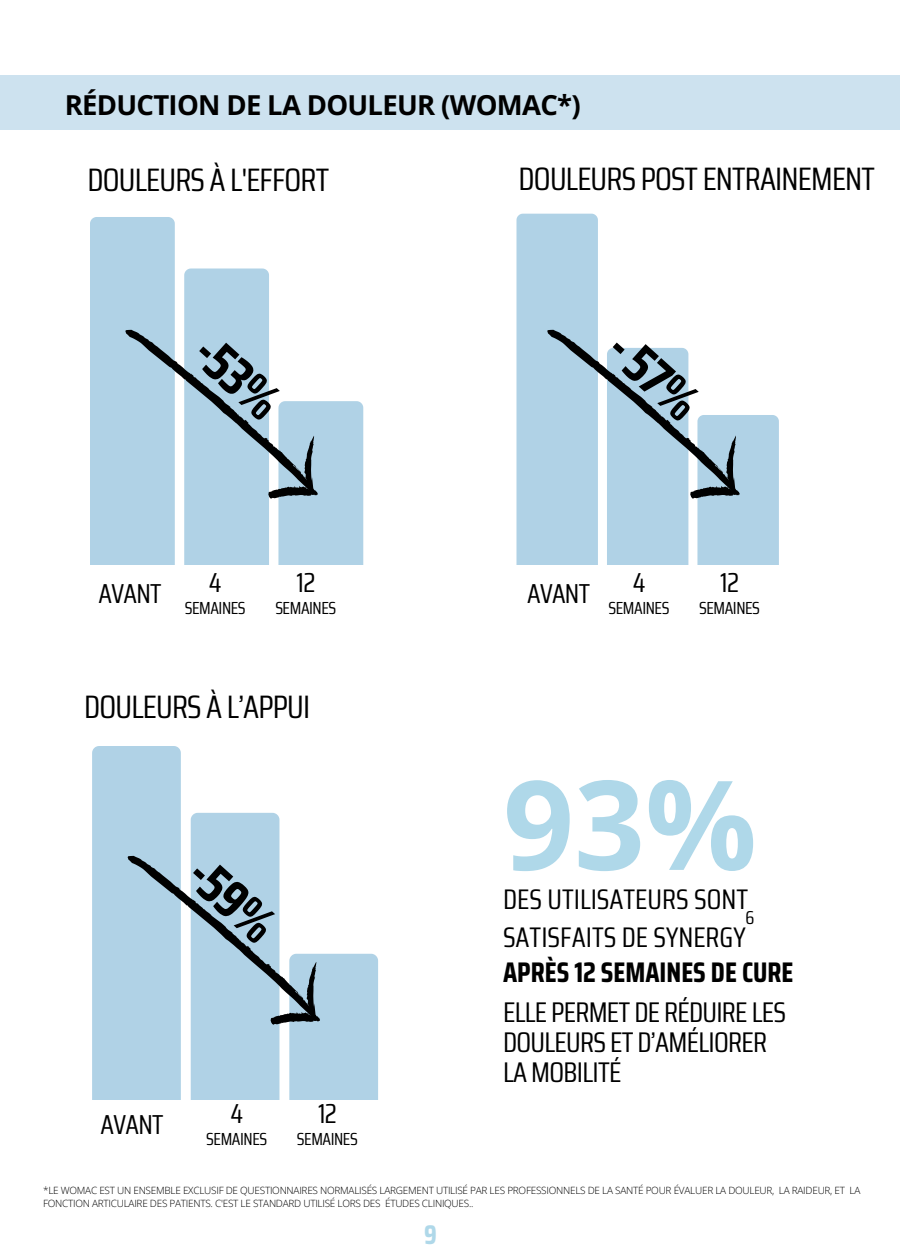
<style>
.page{position:relative;width:900px;height:1260px;background:#fff}
.page>*{position:absolute;margin:0;border:0;box-sizing:border-box;transform-origin:0 0}
.t1{font:700 124.25px "Open Sans";color:#afd8e9}
.t2{font:700 52.5px "Saira Condensed";color:#000}
.t3{font:32.5px "Saira Condensed";letter-spacing:-.025em;color:#000}
.t4{font:28.5px/30px "Saira Condensed";letter-spacing:-.025em;color:#000}
.t5{font:28.5px/37.5px "Saira Condensed";color:#000}
.t6{font:700 28.5px "Saira Condensed";color:#000}
.t7{font:700 27.5px "Open Sans";letter-spacing:-.025em;color:#000}
.t8{font:27.5px "Saira Condensed";letter-spacing:-.025em;color:#000}
.t9{font:700 27px "Saira Condensed";color:#afd8e9}
.t10{font:18.75px "Saira Condensed";color:#000}
.t11{font:17.5px "Saira Condensed";letter-spacing:-.025em;color:#000}
.t12{font:300 10px/13.2px "Open Sans";letter-spacing:-.025em;color:#000}
</style>
<div class="page">
<div style="left:0;top:75px;width:900px;height:55px;background:#cde2ef"></div>
<svg style="left:90px;top:217px;width:273px;height:348px"></svg>
<svg style="left:516px;top:214px;width:263px;height:351px"></svg>
<svg style="left:92px;top:746px;width:286px;height:354px"></svg>
<h3 class="t7" style="left:65px;top:86px;width:518px">RÉDUCTION DE LA DOULEUR (WOMAC*)</h3>
<h3 class="t3" style="left:88px;top:154px;width:243px">DOULEURS À L'EFFORT</h3>
<p class="t3" style="left:519px;top:153px;width:358px">DOULEURS POST ENTRAINEMENT</p>
<p class="t2" style="left:229px;top:314px;width:98px;rotate:42deg">-53%</p>
<h5 class="t2" style="left:643px;top:310px;width:105px;rotate:42deg">- 57%</h5>
<h2 class="t8" style="left:99px;top:572px;width:64px">AVANT</h2>
<h2 class="t8" style="left:209px;top:561px;width:14px">4</h2>
<h2 class="t11" style="left:185px;top:594px;width:62px">SEMAINES</h2>
<h6 class="t8" style="left:297px;top:561px;width:20px">12</h6>
<h6 class="t11" style="left:275px;top:594px;width:62px">SEMAINES</h6>
<h4 class="t8" style="left:527px;top:572px;width:64px">AVANT</h4>
<h6 class="t8" style="left:633px;top:561px;width:14px">4</h6>
<h6 class="t11" style="left:609px;top:594px;width:62px">SEMAINES</h6>
<h6 class="t8" style="left:720px;top:561px;width:20px">12</h6>
<h6 class="t11" style="left:699px;top:594px;width:62px">SEMAINES</h6>
<h6 class="t3" style="left:84px;top:681px;width:228px">DOULEURS À L’APPUI</h6>
<h5 class="t2" style="left:223px;top:836px;width:100px;rotate:42deg">-59%</h5>
<h5 class="t8" style="left:101px;top:1103px;width:64px">AVANT</h5>
<h3 class="t8" style="left:231px;top:1092px;width:14px">4</h3>
<h3 class="t11" style="left:206px;top:1125px;width:62px">SEMAINES</h3>
<p class="t8" style="left:318px;top:1092px;width:20px">12</p>
<p class="t11" style="left:297px;top:1125px;width:62px">SEMAINES</p>
<h6 class="t1" style="left:503px;top:737px;width:255px">93%</h6>
<h1 class="t5" style="left:503px;top:881px;width:247px">DES UTILISATEURS SONT<br>SATISFAITS DE SYNERGY</h1>
<h5 class="t10" style="left:745px;top:903px;width:10px">6</h5>
<h6 class="t6" style="left:503px;top:950px;width:292px">APRÈS 12 SEMAINES DE CURE</h6>
<h2 class="t4" style="left:503px;top:997px;width:284px">ELLE PERMET DE RÉDUIRE LES<br>DOULEURS ET D’AMÉLIORER</h2>
<h5 class="t4" style="left:503px;top:1057px;width:120px">LA MOBILITÉ</h5>
<h4 class="t12" style="left:43px;top:1183px;width:819px">*LE WOMAC EST UN ENSEMBLE EXCLUSIF DE QUESTIONNAIRES NORMALISÉS LARGEMENT UTILISÉ PAR LES PROFESSIONNELS DE LA SANTÉ POUR ÉVALUER LA DOULEUR, LA RAIDEUR, ET LA<br>FONCTION ARTICULAIRE DES PATIENTS. C'EST LE STANDARD UTILISÉ LORS DES ÉTUDES CLINIQUES..</h4>
<p class="t9" style="left:424px;top:1213px;width:14px">9</p>
</div>
